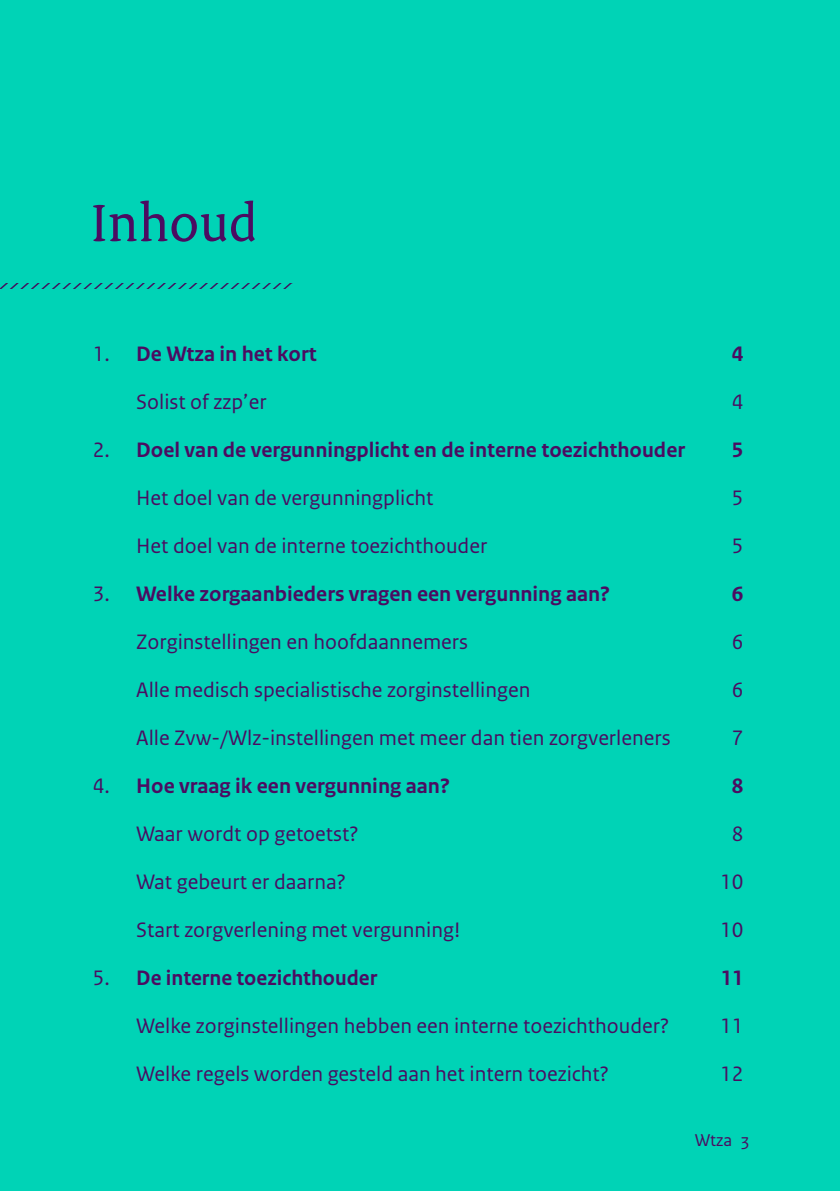
<style>
.page{position:relative;width:840px;height:1191px;background:#fff}
.page>*{position:absolute;margin:0;border:0;box-sizing:border-box;transform-origin:0 0}
.C_RO_Kop_h1{font:56px "Rijksoverheid Serif";color:#4b0c61}
.t1{font:22px "Rijksoverheid Sans Text";color:#4b0c61}
.t2{font:700 22px "Rijksoverheid Sans Text";color:#4b0c61}
.t3{font:18px "Rijksoverheid Sans Text";color:#4b0c61}
.s1{font-weight:400}
</style>
<div class="page">
<div style="left:0;top:0;width:839px;height:1191px;background:#00d3b6"></div>
<svg style="left:0;top:283px;width:293px;height:6px"></svg>
<h1 class="C_RO_Kop_h1" style="left:91px;top:189px;width:168px">Inhoud</h1>
<p class="t2" style="left:93px;top:341px;width:225px"><span class="s1">1.</span> De Wtza in het kort</p>
<p class="t2" style="left:731px;top:341px;width:13px">4</p>
<p class="t1" style="left:136px;top:389px;width:132px">Solist of zzp’er</p>
<p class="t1" style="left:731px;top:389px;width:13px">4</p>
<p class="t2" style="left:93px;top:437px;width:593px"><span class="s1">2.</span> Doel van de vergunningplicht en de interne toezichthouder</p>
<p class="t2" style="left:731px;top:437px;width:13px">5</p>
<p class="t1" style="left:136px;top:485px;width:298px">Het doel van de vergunningplicht</p>
<p class="t1" style="left:731px;top:485px;width:13px">5</p>
<p class="t1" style="left:136px;top:533px;width:352px">Het doel van de interne toezichthouder</p>
<p class="t1" style="left:731px;top:533px;width:13px">5</p>
<p class="t2" style="left:93px;top:581px;width:519px"><span class="s1">3.</span> Welke zorgaanbieders vragen een vergunning aan?</p>
<p class="t2" style="left:731px;top:581px;width:13px">6</p>
<p class="t1" style="left:136px;top:629px;width:333px">Zorginstellingen en hoofdaannemers</p>
<p class="t1" style="left:731px;top:629px;width:13px">6</p>
<p class="t1" style="left:136px;top:677px;width:395px">Alle medisch specialistische zorginstellingen</p>
<p class="t1" style="left:731px;top:677px;width:13px">6</p>
<p class="t1" style="left:136px;top:725px;width:535px">Alle Zvw-/Wlz-instellingen met meer dan tien zorgverleners</p>
<p class="t1" style="left:731px;top:725px;width:13px">7</p>
<p class="t2" style="left:93px;top:773px;width:358px"><span class="s1">4.</span> Hoe vraag ik een vergunning aan?</p>
<p class="t2" style="left:731px;top:773px;width:13px">8</p>
<p class="t1" style="left:136px;top:821px;width:224px">Waar wordt op getoetst?</p>
<p class="t1" style="left:731px;top:821px;width:13px">8</p>
<p class="t1" style="left:136px;top:869px;width:211px">Wat gebeurt er daarna?</p>
<p class="t1" style="left:719px;top:869px;width:25px">10</p>
<p class="t1" style="left:136px;top:917px;width:325px">Start zorgverlening met vergunning!</p>
<p class="t1" style="left:719px;top:917px;width:25px">10</p>
<p class="t2" style="left:93px;top:965px;width:286px"><span class="s1">5.</span> De interne toezichthouder</p>
<p class="t2" style="left:720px;top:965px;width:24px">11</p>
<p class="t1" style="left:136px;top:1013px;width:534px">Welke zorginstellingen hebben een interne toezichthouder?</p>
<p class="t1" style="left:719px;top:1013px;width:25px">11</p>
<p class="t1" style="left:136px;top:1061px;width:474px">Welke regels worden gesteld aan het intern toezicht?</p>
<p class="t1" style="left:719px;top:1061px;width:25px">12</p>
<p class="t3" style="left:694px;top:1129px;width:56px">Wtza 3</p>
</div>
